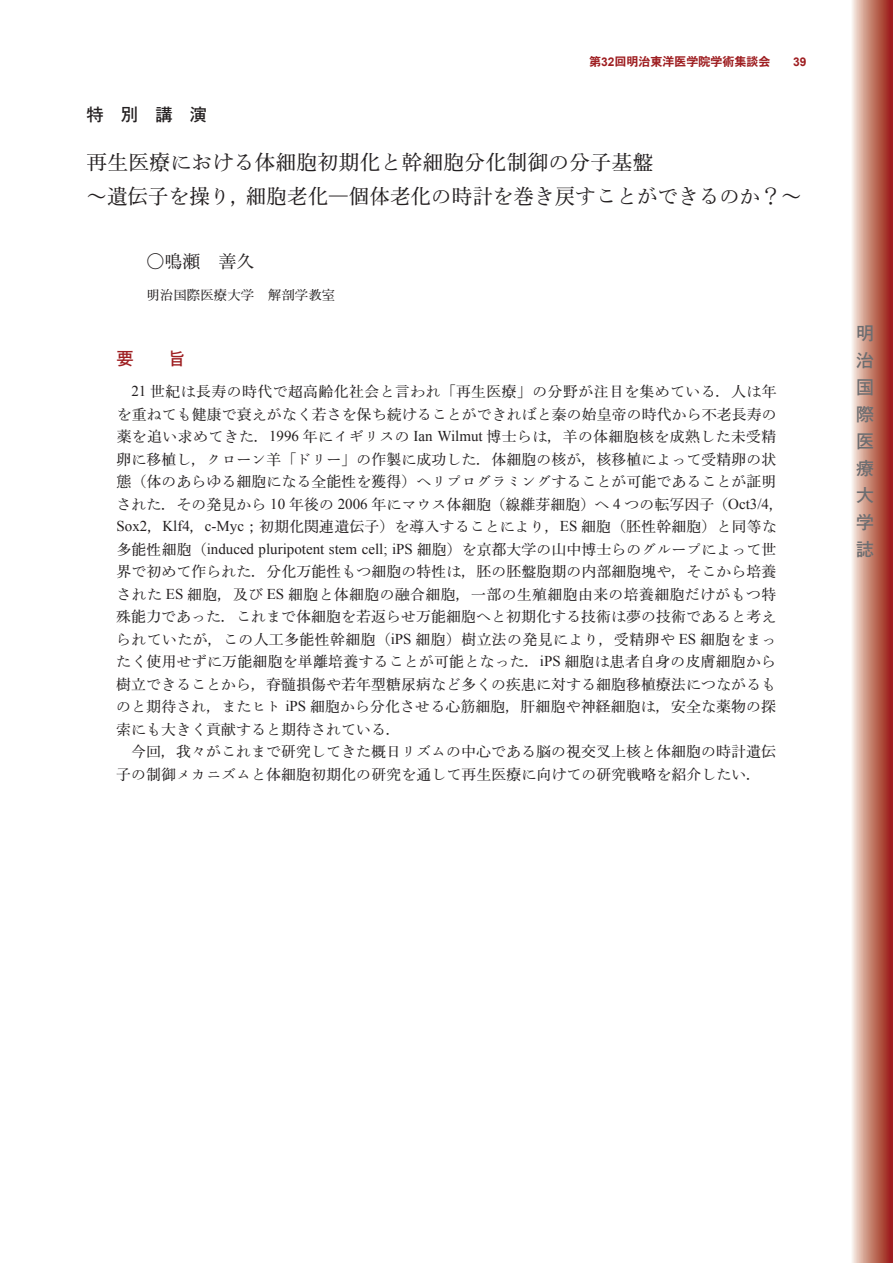
<style>
.page{position:relative;width:893px;height:1263px;background:#fff}
.page>*{position:absolute;margin:0;border:0;box-sizing:border-box;transform-origin:0 0}
.t1{font:500 21px/33.8px "Iwa O Min Pro";color:#231f20}
.t2{font:18px/27px "Iwa O Go Pro Db";color:#6c6d70;text-align:justify}
.t3{font:500 18px "Iwa O Min Pro";color:#231f20}
.t4{font:17.25px "Iwa O Go Pro Db";color:#231f20}
.t5{font:17.25px "Iwa O Go Pro Db";color:#9e1e21}
.t6{font:500 15px/22.5px "Iwa O Min Pro";color:#231f20}
.t7{font:500 13.5px "Iwa O Min Pro";color:#231f20}
.t8{font:12px "Iwa O Go Pro Eb";color:#9e1e21}
.t9{font:700 12px "Arial";color:#9e1e21}
.s1{font-family:"Arial";font-weight:700}
.s2{font-family:"Times New Roman";font-weight:400}
</style>
<div class="page">
<svg style="left:852px;top:0;width:41px;height:1263px;background:#c47c6f"></svg>
<p class="t8" style="left:589px;top:53px;width:183px">第<span class="s1">32</span>回明治東洋医学院学術集談会</p>
<p class="t9" style="left:793px;top:54px;width:15px">39</p>
<p class="t4" style="left:86px;top:103px;width:122px">特別講演</p>
<h1 class="t1" style="left:86px;top:145px;width:717px">再生医療における体細胞初期化と幹細胞分化制御の分子基盤<br>～遺伝子を操り，細胞老化―個体老化の時計を巻き戻すことができるのか？～</h1>
<p class="t3" style="left:146px;top:250px;width:109px">○鳴瀬 善久</p>
<p class="t7" style="left:146px;top:286px;width:190px">明治国際医療大学 解剖学教室</p>
<p class="t5" style="left:116px;top:347px;width:19px">要</p>
<p class="t5" style="left:168px;top:347px;width:19px">旨</p>
<p class="t6" style="left:116px;top:380px;width:669px;text-indent:15px"><span class="s2">21</span> 世紀は長寿の時代で超高齢化社会と言われ「再生医療」の分野が注目を集めている．人は年を重ねても健康で衰えがなく若さを保ち続けることができればと秦の始皇帝の時代から不老長寿の薬を追い求めてきた．<span class="s2">1996</span> 年にイギリスの <span class="s2">Ian Wilmut</span> 博士らは，羊の体細胞核を成熟した未受精卵に移植し，クローン羊「ドリー」の作製に成功した．体細胞の核が，核移植によって受精卵の状態（体のあらゆる細胞になる全能性を獲得）へリプログラミングすることが可能であることが証明された．その発見から <span class="s2">10</span> 年後の <span class="s2">2006</span> 年にマウス体細胞（線維芽細胞）へ <span class="s2">4</span> つの転写因子（<span class="s2">Oct3/4</span>，<span class="s2">Sox2</span>，<span class="s2">Klf4</span>，<span class="s2">c-Myc</span>；初期化関連遺伝子）を導入することにより，<span class="s2">ES</span> 細胞（胚性幹細胞）と同等な多能性細胞（<span class="s2">induced pluripotent stem cell; iPS</span> 細胞）を京都大学の山中博士らのグループによって世界で初めて作られた．分化万能性もつ細胞の特性は，胚の胚盤胞期の内部細胞塊や，そこから培養された <span class="s2">ES</span> 細胞，及び <span class="s2">ES</span> 細胞と体細胞の融合細胞，一部の生殖細胞由来の培養細胞だけがもつ特殊能力であった．これまで体細胞を若返らせ万能細胞へと初期化する技術は夢の技術であると考えられていたが，この人工多能性幹細胞（<span class="s2">iPS</span> 細胞）樹立法の発見により，受精卵や <span class="s2">ES</span> 細胞をまったく使用せずに万能細胞を単離培養することが可能となった．<span class="s2">iPS</span> 細胞は患者自身の皮膚細胞から樹立できることから，脊髄損傷や若年型糖尿病など多くの疾患に対する細胞移植療法につながるものと期待され，またヒト <span class="s2">iPS</span> 細胞から分化させる心筋細胞，肝細胞や神経細胞は，安全な薬物の探索にも大きく貢献すると期待されている．</p>
<p class="t6" style="left:116px;top:740px;width:661px;text-indent:15px">今回，我々がこれまで研究してきた概日リズムの中心である脳の視交叉上核と体細胞の時計遺伝子の制御メカニズムと体細胞初期化の研究を通して再生医療に向けての研究戦略を紹介したい．</p>
<p class="t2" style="left:856px;top:319px;width:19px">明治国際医療大学誌</p>
</div>
